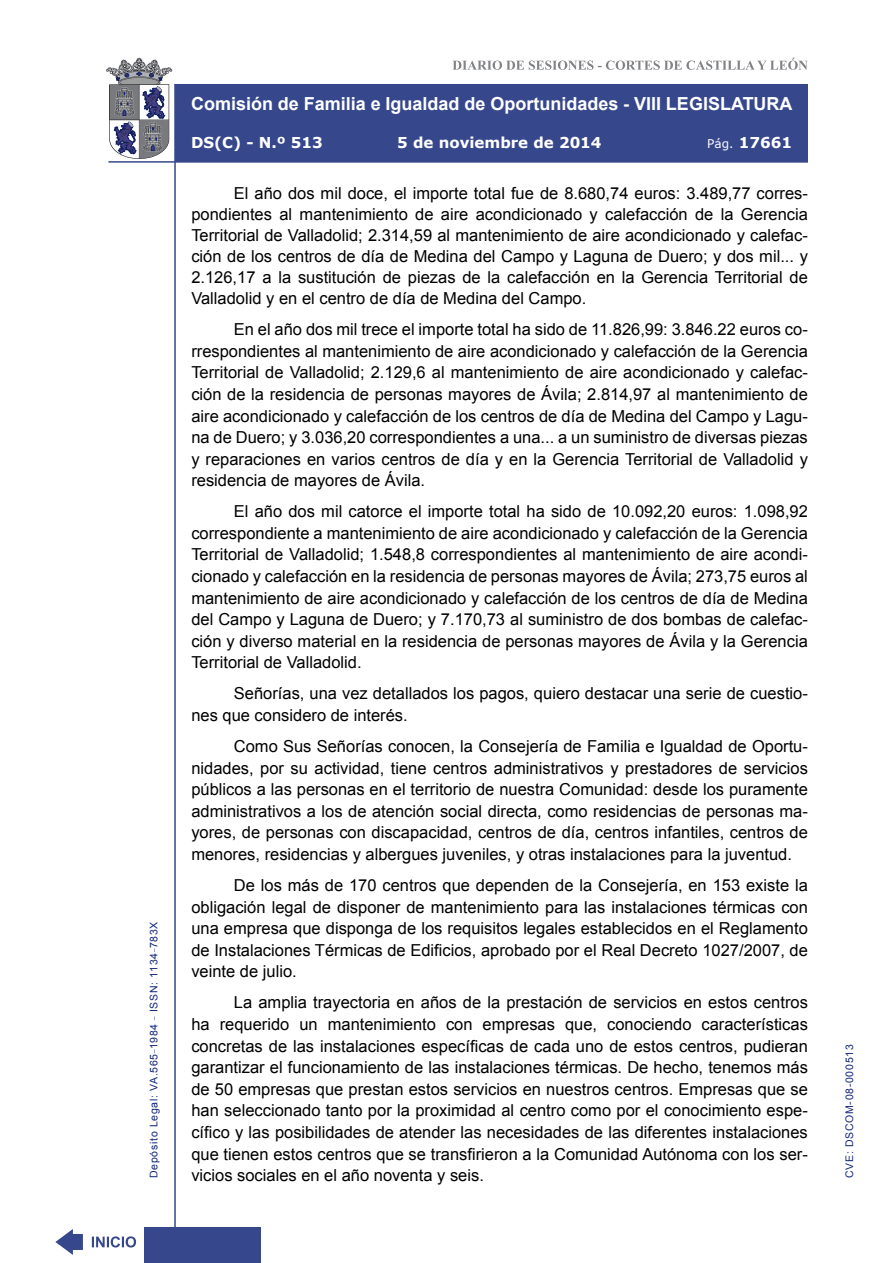
<style>
.page{position:relative;width:893px;height:1263px;background:#fff}
.page>*{position:absolute;margin:0;border:0;box-sizing:border-box;transform-origin:0 0}
.t1{font:700 18px "Arial";color:#fff}
.t2{font:16.5px/21.6px "Arial";color:#000;text-align:justify}
.t3{font:700 15px "Verdana";color:#fff}
.t4{font:10.5px "Arial";letter-spacing:.065em;color:#122678}
.s1{font-weight:400;font-size:12px}
</style>
<div class="page">
<svg style="left:452px;top:58px;width:356px;height:12px"></svg>
<hr style="left:174px;top:84px;width:2px;height:1179px;background:#36478c">
<div style="left:144px;top:1227px;width:117px;height:36px;background:#36478c"></div>
<div style="left:175px;top:84px;width:633px;height:78px;background:#36478c"></div>
<hr style="left:108px;top:161px;width:700px;height:2px;background:#36478c">
<svg style="left:92px;top:1236px;width:44px;height:11px"></svg>
<svg style="left:55px;top:1229px;width:28px;height:26px"></svg>
<svg style="left:106px;top:58px;width:66px;height:101px"></svg>
<p class="t4" style="left:147px;top:1178px;width:258px;rotate:-90deg">Depósito Legal: VA.565<sup>_</sup>1984 <sup>_</sup> ISSN: 1134<sup>_</sup>783X</p>
<p class="t1" style="left:191px;top:92px;width:603px">Comisión de Familia e Igualdad de Oportunidades - VIII LEGISLATURA</p>
<p class="t3" style="left:191px;top:132px;width:133px">DS(C) - N.º 513</p>
<p class="t3" style="left:397px;top:132px;width:206px">5 de noviembre de 2014</p>
<p class="t3" style="left:707px;top:132px;width:86px"><span class="s1">Pág.</span> 17661</p>
<p class="t2" style="left:191px;top:183px;width:618px;line-height:21px;text-indent:43px">El año dos mil doce, el importe total fue de 8.680,74 euros: 3.489,77 corres&shy;pondientes al mantenimiento de aire acondicionado y calefacción de la Gerencia Territorial de Valladolid; 2.314,59 al mantenimiento de aire acondicionado y calefac&shy;ción de los centros de día de Medina del Campo y Laguna de Duero; y dos mil... y 2.126,17 a la sustitución de piezas de la calefacción en la Gerencia Territorial de Valladolid y en el centro de día de Medina del Campo.</p>
<p class="t2" style="left:191px;top:319px;width:618px;text-indent:43px">En el año dos mil trece el importe total ha sido de 11.826,99: 3.846.22 euros co&shy;rrespondientes al mantenimiento de aire acondicionado y calefacción de la Gerencia Territorial de Valladolid; 2.129,6 al mantenimiento de aire acondicionado y calefac&shy;ción de la residencia de personas mayores de Ávila; 2.814,97 al mantenimiento de aire acondicionado y calefacción de los centros de día de Medina del Campo y Lagu&shy;na de Duero; y 3.036,20 correspondientes a una... a un suministro de diversas piezas y reparaciones en varios centros de día y en la Gerencia Territorial de Valladolid y residencia de mayores de Ávila.</p>
<p class="t2" style="left:191px;top:501px;width:618px;text-indent:43px">El año dos mil catorce el importe total ha sido de 10.092,20 euros: 1.098,92 correspondiente a mantenimiento de aire acondicionado y calefacción de la Gerencia Territorial de Valladolid; 1.548,8 correspondientes al mantenimiento de aire acondi&shy;cionado y calefacción en la residencia de personas mayores de Ávila; 273,75 euros al mantenimiento de aire acondicionado y calefacción de los centros de día de Medina del Campo y Laguna de Duero; y 7.170,73 al suministro de dos bombas de calefac&shy;ción y diverso material en la residencia de personas mayores de Ávila y la Gerencia Territorial de Valladolid.</p>
<p class="t2" style="left:191px;top:683px;width:618px;text-indent:43px">Señorías, una vez detallados los pagos, quiero destacar una serie de cuestio&shy;nes que considero de interés.</p>
<p class="t2" style="left:191px;top:735px;width:618px;text-indent:43px">Como Sus Señorías conocen, la Consejería de Familia e Igualdad de Oportu&shy;nidades, por su actividad, tiene centros administrativos y prestadores de servicios públicos a las personas en el territorio de nuestra Comunidad: desde los puramente administrativos a los de atención social directa, como residencias de personas ma&shy;yores, de personas con discapacidad, centros de día, centros infantiles, centros de menores, residencias y albergues juveniles, y otras instalaciones para la juventud.</p>
<p class="t2" style="left:191px;top:874px;width:618px;text-indent:43px">De los más de 170 centros que dependen de la Consejería, en 153 existe la obligación legal de disponer de mantenimiento para las instalaciones térmicas con una empresa que disponga de los requisitos legales establecidos en el Reglamento de Instalaciones Térmicas de Edificios, aprobado por el Real Decreto 1027/2007, de veinte de julio.</p>
<p class="t2" style="left:191px;top:992px;width:618px;text-indent:43px">La amplia trayectoria en años de la prestación de servicios en estos centros ha requerido un mantenimiento con empresas que, conociendo características concretas de las instalaciones específicas de cada uno de estos centros, pudieran garantizar el funcionamiento de las instalaciones térmicas. De hecho, tenemos más de 50 empresas que prestan estos servicios en nuestros centros. Empresas que se han seleccionado tanto por la proximidad al centro como por el conocimiento espe&shy;cífico y las posibilidades de atender las necesidades de las diferentes instalaciones que tienen estos centros que se transfirieron a la Comunidad Autónoma con los ser&shy;vicios sociales en el año noventa y seis.</p>
<p class="t4" style="left:843px;top:1178px;width:135px;rotate:-90deg">CVE: DSCOM-08-000513</p>
</div>
